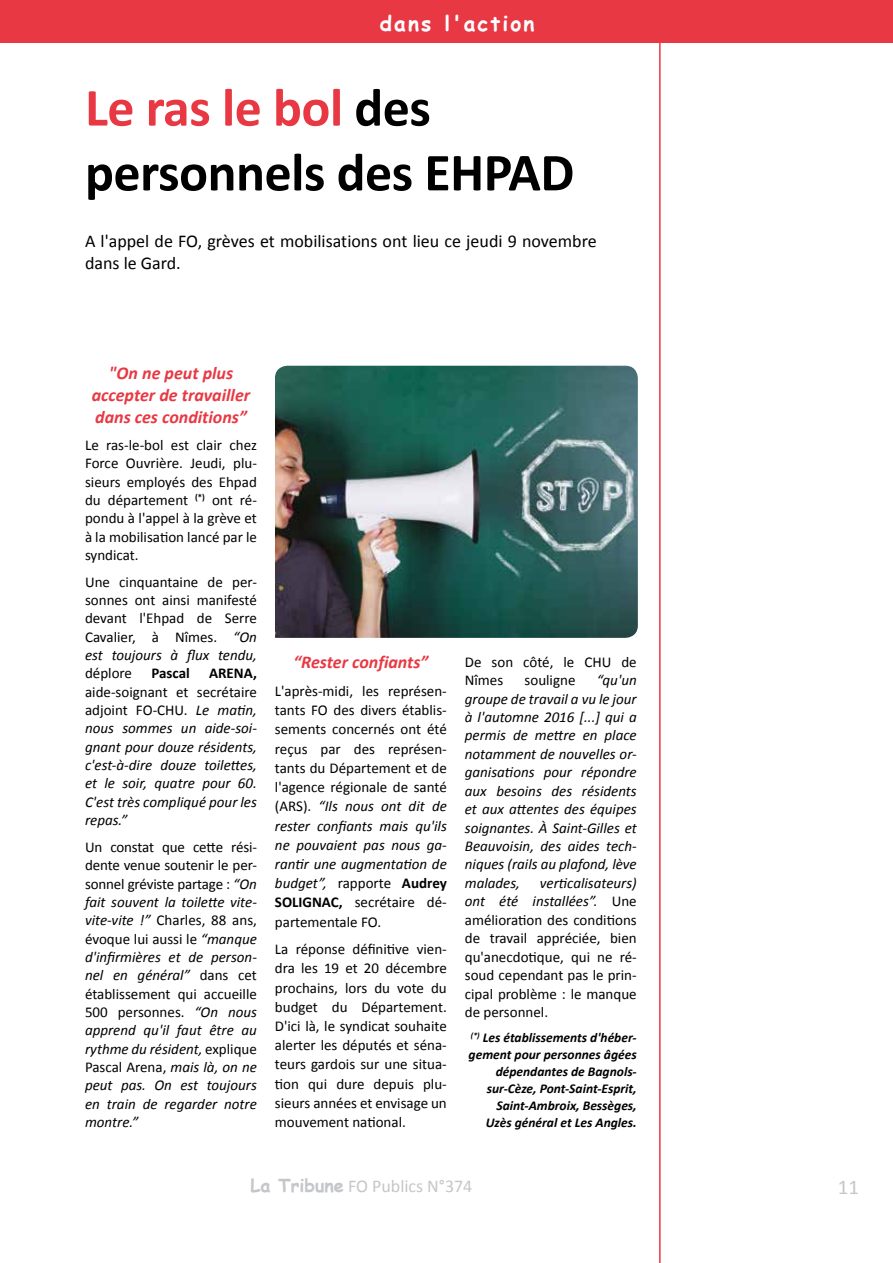
<style>
.page{position:relative;width:893px;height:1263px;background:#fff}
.page>*{position:absolute;margin:0;border:0;box-sizing:border-box;transform-origin:0 0}
.t1{font:700 54px/64.8px "Calibri";letter-spacing:-.01em;color:#000}
.t2{font:700 21px "Comic Sans MS";letter-spacing:.1em;color:#fdfeff}
.t3{font:21px "Calibri";color:#c4c6c9}
.t4{font:italic 700 18px/21.9px "Calibri";color:#e83843;text-align:center}
.t5{font:18px/21.6px "Calibri";color:#000}
.t6{font:18px "Calibri";color:#c4c6c9}
.t7{font:15px/19.2px "Calibri";color:#000;text-align:justify}
.t8{font:italic 15px/18.3px "Calibri";color:#000;text-align:justify}
.t9{font:700 15px "Calibri";color:#000}
.t10{font:italic 700 13.5px/17px "Calibri";color:#000;text-align:right}
.s1{color:#e83843}
.s2{font-style:italic}
.s3{font-style:normal}
.s4{font-weight:700}
.s5{font-family:"Comic Sans MS";font-weight:700}
</style>
<div class="page">
<div style="left:0;top:0;width:893px;height:43px;background:#e83843"></div>
<hr style="left:659px;top:43px;width:2px;height:1220px;background:#e83843">
<img style="left:275px;top:366px;width:363px;height:272px">
<h2 class="t2" style="left:380px;top:14px;width:156px">dans l'action</h2>
<h1 class="t1" style="left:85px;top:78px;width:491px"><span class="s1">Le ras le bol</span> des personnels des EHPAD</h1>
<p class="t5" style="left:85px;top:231px;width:513px">A l'appel de FO, grèves et mobilisations ont lieu ce jeudi 9 novembre dans le Gard.</p>
<p class="t4" style="left:92px;top:363px;width:160px">"On ne peut plus accepter de travailler dans ces conditions”</p>
<p class="t7" style="left:85px;top:437px;width:173px;line-height:18.3px">Le ras-le-bol est clair chez Force Ouvrière. Jeudi, plu&shy;sieurs employés des Ehpad du département <sup>(*)</sup> ont ré&shy;pondu à l'appel à la grève et à la mobilisation lancé par le syndicat.</p>
<p class="t7" style="left:85px;top:573px;width:173px;line-height:18.3px">Une cinquantaine de per&shy;sonnes ont ainsi manifesté devant l'Ehpad de Serre Cavalier, à Nîmes. <span class="s2">“On est toujours à flux tendu,</span></p>
<p class="t7" style="left:85px;top:665px;width:49px">déplore</p>
<p class="t9" style="left:151px;top:667px;width:40px">Pascal</p>
<p class="t9" style="left:209px;top:667px;width:49px">ARENA,</p>
<p class="t8" style="left:85px;top:682px;width:173px"><span class="s3">aide-soignant et secrétaire adjoint FO-CHU.</span> Le matin, nous sommes un aide-soi&shy;gnant pour douze résidents, c'est-à-dire douze toilettes, et le soir, quatre pour 60.<br>C'est très compliqué pour les repas.”</p>
<p class="t8" style="left:85px;top:838px;width:173px"><span class="s3">Un constat que cette rési&shy;dente venue soutenir le per&shy;sonnel gréviste partage :</span> “On fait souvent la toilette vite&shy;vite-vite !” <span class="s3">Charles, 88 ans, évoque lui aussi le</span> “manque d'infirmières et de person&shy;nel en général” <span class="s3">dans cet établissement qui accueille 500 personnes.</span> “On nous apprend qu'il faut être au rythme du résident, <span class="s3">explique Pascal Arena,</span> mais là, on ne peut pas. On est toujours en train de regarder notre montre.”</p>
<p class="t4" style="left:293px;top:652px;width:137px">“Rester confiants”</p>
<p class="t7" style="left:275px;top:682px;width:173px">L'après-midi, les représen&shy;tants FO des divers établis&shy;sements concernés ont été reçus par des représen&shy;tants du Département et de l'agence régionale de santé (ARS). <span class="s2">“Ils nous ont dit de rester confiants mais qu'ils ne pouvaient pas nous ga&shy;rantir une augmentation de budget”,</span> rapporte <span class="s4">Audrey SOLIGNAC,</span> secrétaire dé&shy;partementale FO.</p>
<p class="t7" style="left:275px;top:940px;width:173px">La réponse définitive vien&shy;dra les 19 et 20 décembre prochains, lors du vote du budget du Département.<br>D'ici là, le syndicat souhaite alerter les députés et séna&shy;teurs gardois sur une situa&shy;tion qui dure depuis plu&shy;sieurs années et envisage un mouvement national.</p>
<p class="t7" style="left:465px;top:653px;width:173px;line-height:18.5px">De son côté, le CHU de<br>Nîmes</p>
<p class="t8" style="left:465px;top:671px;width:173px;text-indent:132px">“qu'un groupe de travail a vu le jour à l'automne 2016 [...] qui a permis de mettre en place notamment de nouvelles or&shy;ganisations pour répondre aux besoins des résidents et aux attentes des équipes soignantes. À Saint-Gilles et Beauvoisin, des aides tech&shy;niques (rails au plafond, lève malades,</p>
<p class="t7" style="left:525px;top:671px;width:52px">souligne</p>
<p class="t7" style="left:465px;top:875px;width:173px;line-height:18.5px;text-indent:75px"><span class="s2">verticalisateurs) ont été installées”.</span> Une amélioration des conditions de travail appréciée, bien qu'anecdotique, qui ne ré&shy;soud cependant pas le prin&shy;cipal problème : le manque de personnel.</p>
<p class="t10" style="left:469px;top:1030px;width:170px"><sup>(*)</sup> Les établissements d'héber&shy;gement pour personnes âgées dépendantes de Bagnols&shy;sur-Cèze, Pont-Saint-Esprit,<br>Saint-Ambroix, Bessèges,<br>Uzès général et Les Angles.</p>
<p class="t6" style="left:250px;top:1179px;width:223px"><span class="s5">La Tribune</span> FO Publics N°374</p>
<h2 class="t3" style="left:838px;top:1178px;width:23px">11</h2>
</div>
